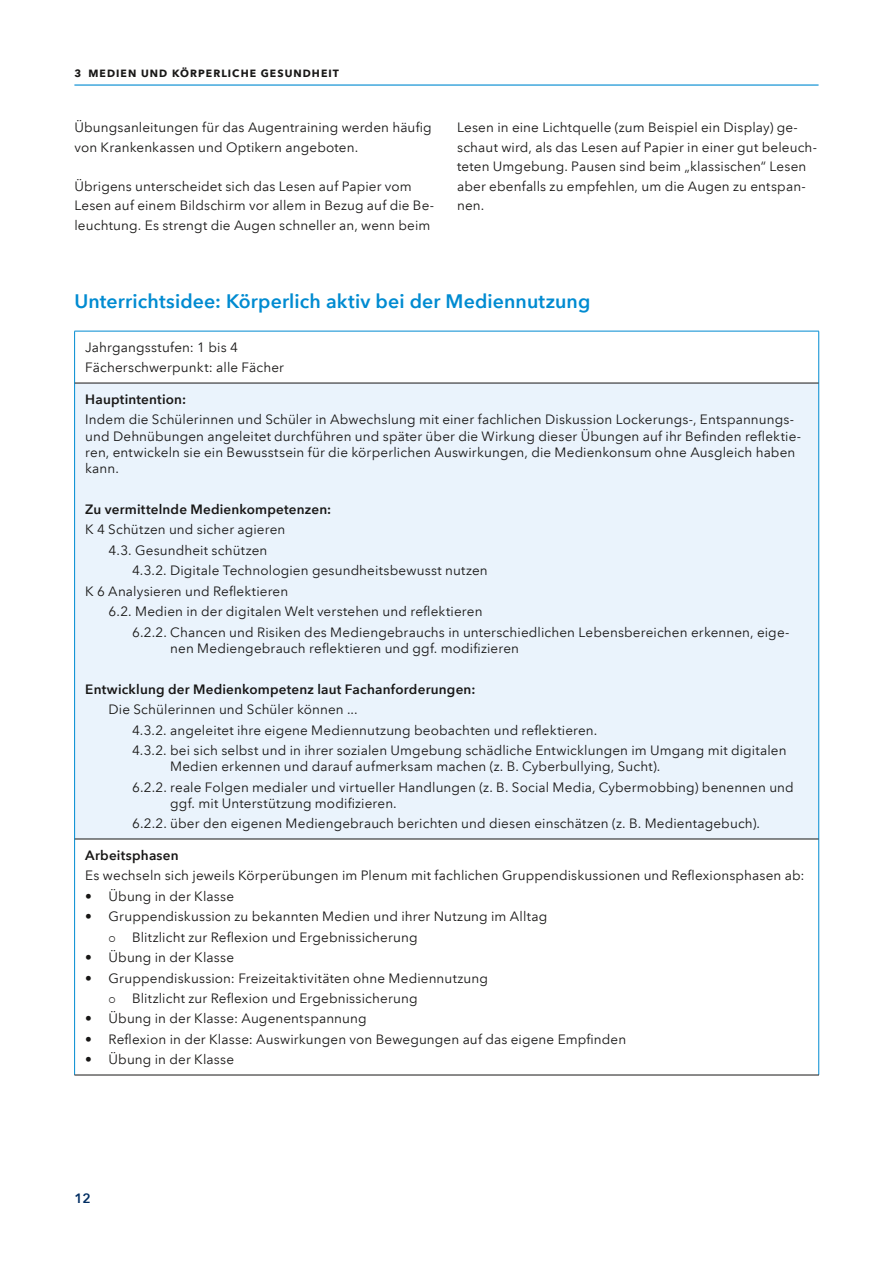
<style>
.page{position:relative;width:893px;height:1263px;background:#fff}
.page>*{position:absolute;margin:0;border:0;box-sizing:border-box;transform-origin:0 0}
.Überschrift_Sub_1{font:600 19.5px "Avenir Next LT Pro";letter-spacing:.005em;color:#008bd1}
.Tabelle_Rumpf{font:13.5px/16.2px "Avenir Next LT Pro";letter-spacing:.01em;color:#181716}
.Fließtext{font:13.5px/19.5px "Avenir Next LT Pro";letter-spacing:.01em;color:#181716}
.Tabelle_Rumpf-2{font:600 13.5px "Avenir Next LT Pro";letter-spacing:.015em;color:#181716}
.t1{font:600 13.5px "Avenir Next LT Pro";color:#002d62}
.t2{font:700 10.5px "Avenir Next LT Pro";letter-spacing:.1em;color:#181716}
</style>
<div class="page">
<div style="left:75px;top:383px;width:744px;height:456px;background:#eaf3fc"></div>
<hr style="left:74px;top:331px;width:745px;height:1px;background:#008bd1">
<hr style="left:74px;top:331px;width:1px;height:52px;background:#008bd1">
<hr style="left:818px;top:331px;width:1px;height:52px;background:#008bd1">
<hr style="left:74px;top:383px;width:1px;height:456px;background:#008bd1">
<hr style="left:818px;top:383px;width:1px;height:456px;background:#008bd1">
<hr style="left:74px;top:839px;width:1px;height:236px;background:#008bd1">
<hr style="left:818px;top:839px;width:1px;height:236px;background:#008bd1">
<hr style="left:75px;top:383px;width:744px;height:1px;background:#181716">
<hr style="left:75px;top:839px;width:744px;height:1px;background:#181716">
<hr style="left:74px;top:1075px;width:745px;height:1px;background:#181716">
<hr style="left:74px;top:84px;width:745px;height:2px;background:#008bd1">
<p class="t2" style="left:74px;top:66px;width:238px">3 MEDIEN UND KÖRPERLICHE GESUNDHE</p>
<p class="t2" style="left:328px;top:66px;width:10px">IT</p>
<p class="Fließtext" style="left:74px;top:118px;width:359px">Übungsanleitungen für das Augentraining werden häufig von Krankenkassen und Optikern angeboten.</p>
<p class="Fließtext" style="left:74px;top:176px;width:361px">Übrigens unterscheidet sich das Lesen auf Papier vom<br>Lesen auf einem Bildschirm vor allem in Bezug auf die Be&shy;leuchtung. Es strengt die Augen schneller an, wenn beim</p>
<p class="Fließtext" style="left:457px;top:118px;width:361px">Lesen in eine Lichtquelle (zum Beispiel ein Display) ge&shy;schaut wird, als das Lesen auf Papier in einer gut beleuch&shy;teten Umgebung. Pausen sind beim „klassischen“ Lesen aber ebenfalls zu empfehlen, um die Augen zu entspan&shy;nen.</p>
<p class="Überschrift_Sub_1" style="left:74px;top:289px;width:517px">Unterrichtsidee: Körperlich aktiv bei der Mediennutzung</p>
<p class="Tabelle_Rumpf" style="left:85px;top:339px;width:154px">Jahrgangsstufen: 1 bis 4</p>
<p class="Tabelle_Rumpf" style="left:85px;top:360px;width:200px">Fächerschwerpunkt: alle Fächer</p>
<p class="Tabelle_Rumpf-2" style="left:85px;top:391px;width:102px">Hauptintention:</p>
<p class="Tabelle_Rumpf" style="left:85px;top:411px;width:717px">Indem die Schülerinnen und Schüler in Abwechslung mit einer fachlichen Diskussion Lockerungs-, Entspannungs&shy;und Dehnübungen angeleitet durchführen und später über die Wirkung dieser Übungen auf ihr Befinden reflektie&shy;ren, entwickeln sie ein Bewusstsein für die körperlichen Auswirkungen, die Medienkonsum ohne Ausgleich haben kann.</p>
<p class="Tabelle_Rumpf-2" style="left:85px;top:501px;width:248px">Zu vermittelnde Medienkompetenzen:</p>
<p class="Tabelle_Rumpf" style="left:85px;top:521px;width:202px">K 4 Schützen und sicher agieren</p>
<p class="Tabelle_Rumpf" style="left:109px;top:542px;width:160px">4.3. Gesundheit schützen</p>
<p class="Tabelle_Rumpf" style="left:132px;top:562px;width:357px">4.3.2. Digitale Technologien gesundheitsbewusst nutzen</p>
<p class="Tabelle_Rumpf" style="left:85px;top:583px;width:205px">K 6 Analysieren und Reflektieren</p>
<p class="Tabelle_Rumpf" style="left:109px;top:603px;width:375px">6.2. Medien in der digitalen Welt verstehen und reflektieren</p>
<p class="Tabelle_Rumpf" style="left:170px;top:624px;width:621px;text-indent:-38px">6.2.2. Chancen und Risiken des Mediengebrauchs in unterschiedlichen Lebensbereichen erkennen, eige&shy;nen Mediengebrauch reflektieren und ggf. modifizieren</p>
<p class="Tabelle_Rumpf-2" style="left:85px;top:681px;width:392px">Entwicklung der Medienkompetenz laut Fachanforderungen:</p>
<p class="Tabelle_Rumpf" style="left:109px;top:701px;width:250px">Die Schülerinnen und Schüler können ...</p>
<p class="Tabelle_Rumpf" style="left:132px;top:722px;width:467px">4.3.2. angeleitet ihre eigene Mediennutzung beobachten und reflektieren.</p>
<p class="Tabelle_Rumpf" style="left:170px;top:742px;width:618px;text-indent:-38px">4.3.2. bei sich selbst und in ihrer sozialen Umgebung schädliche Entwicklungen im Umgang mit digitalen<br>Medien erkennen und darauf aufmerksam machen (z. B. Cyberbullying, Sucht).</p>
<p class="Tabelle_Rumpf" style="left:170px;top:779px;width:625px;text-indent:-38px">6.2.2. reale Folgen medialer und virtueller Handlungen (z. B. Social Media, Cybermobbing) benennen und ggf. mit Unterstützung modifizieren.</p>
<p class="Tabelle_Rumpf" style="left:132px;top:815px;width:629px">6.2.2. über den eigenen Mediengebrauch berichten und diesen einschätzen (z. B. Medientagebuch).</p>
<p class="Tabelle_Rumpf-2" style="left:85px;top:847px;width:95px">Arbeitsphasen</p>
<p class="Tabelle_Rumpf" style="left:85px;top:867px;width:721px">Es wechseln sich jeweils Körperübungen im Plenum mit fachlichen Gruppendiskussionen und Reflexionsphasen ab:</p>
<p class="Tabelle_Rumpf" style="left:85px;top:888px;width:151px">• Übung in der Klasse</p>
<p class="Tabelle_Rumpf" style="left:85px;top:908px;width:464px">• Gruppendiskussion zu bekannten Medien und ihrer Nutzung im Alltag</p>
<p class="Tabelle_Rumpf" style="left:132px;top:929px;width:287px">Blitzlicht zur Reflexion und Ergebnissicherung</p>
<p class="Tabelle_Rumpf" style="left:85px;top:949px;width:151px">• Übung in der Klasse</p>
<p class="Tabelle_Rumpf" style="left:85px;top:970px;width:404px">• Gruppendiskussion: Freizeitaktivitäten ohne Mediennutzung</p>
<p class="Tabelle_Rumpf" style="left:132px;top:990px;width:287px">Blitzlicht zur Reflexion und Ergebnissicherung</p>
<p class="Tabelle_Rumpf" style="left:85px;top:1011px;width:283px">• Übung in der Klasse: Augenentspannung</p>
<p class="Tabelle_Rumpf" style="left:85px;top:1031px;width:542px">• Reflexion in der Klasse: Auswirkungen von Bewegungen auf das eigene Empfinden</p>
<p class="Tabelle_Rumpf" style="left:85px;top:1051px;width:151px">• Übung in der Klasse</p>
<p class="t1" style="left:74px;top:1190px;width:18px">12</p>
</div>
